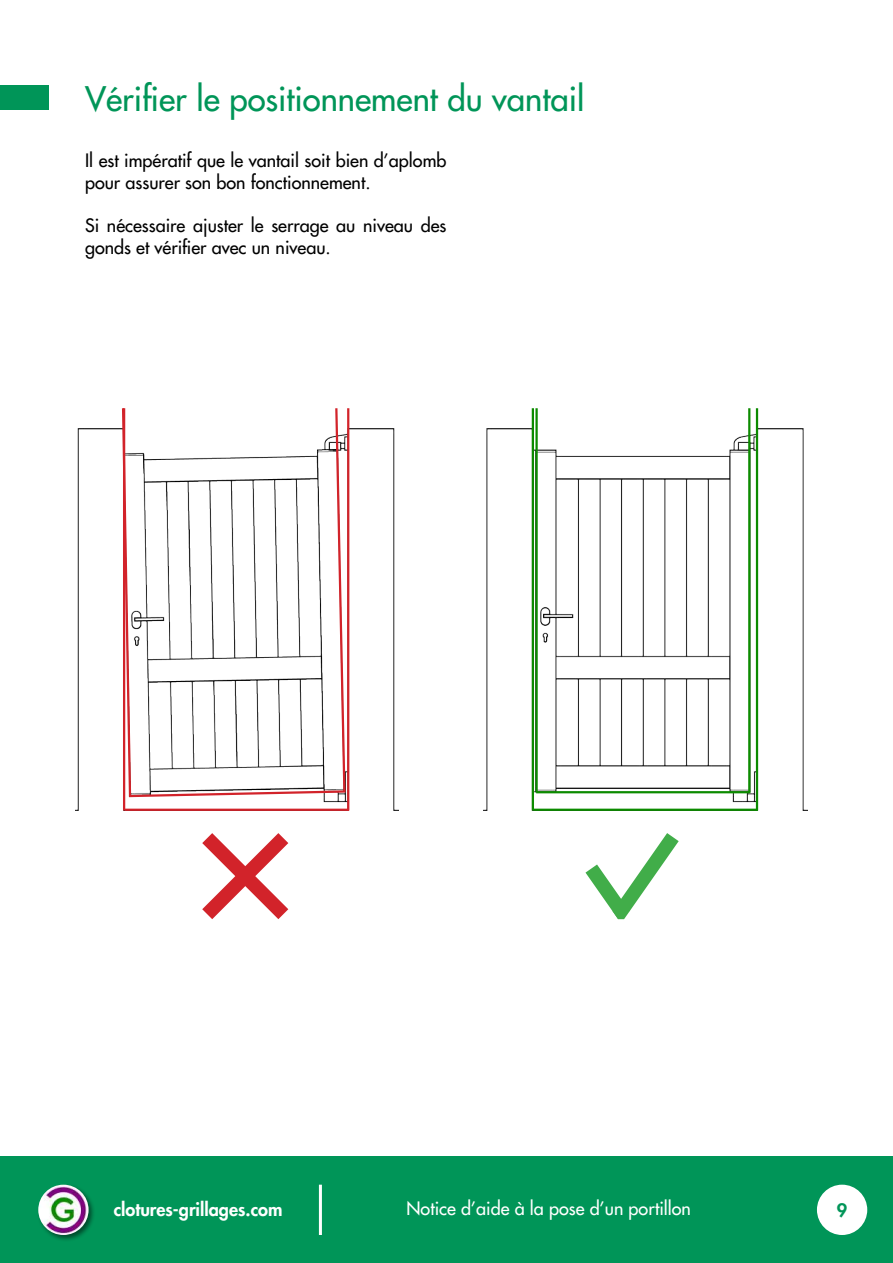
<style>
.page{position:relative;width:893px;height:1263px;background:#fff}
.page>*{position:absolute;margin:0;border:0;box-sizing:border-box;transform-origin:0 0}
.t1{font:33px "Futura LT";color:#009558}
.t2{font:18px/21.6px "Futura LT";color:#000}
.t3{font:18px "Futura LT";color:#fff}
.t4{font:800 18px "Futura LT";color:#fff}
.t5{font:800 18px "Futura LT";color:#009558}
</style>
<div class="page">
<div style="left:0;top:1157px;width:893px;height:106px;background:#009558"></div>
<div style="left:37px;top:1183px;width:59px;height:60px;background:#000;opacity:.5"></div>
<img style="left:38px;top:1185px;width:51px;height:50px;border-radius:25px">
<div style="left:817px;top:1185px;width:50px;height:50px;background:#fff;border-radius:50%"></div>
<hr style="left:319px;top:1185px;width:3px;height:50px;background:#fff">
<div style="left:0;top:85px;width:48px;height:24px;background:#009558"></div>
<img style="left:483px;top:429px;width:325px;height:381px">
<img style="left:75px;top:429px;width:323px;height:381px">
<svg style="left:585px;top:833px;width:94px;height:86px"></svg>
<svg style="left:202px;top:833px;width:86px;height:86px"></svg>
<hr style="left:536px;top:791px;width:214px;height:2px;background:#0c8b00">
<hr style="left:748px;top:408px;width:2px;height:385px;background:#0c8b00">
<hr style="left:532px;top:408px;width:2px;height:402px;background:#0c8b00">
<hr style="left:123px;top:408px;width:2px;height:402px;background:#d2232a">
<hr style="left:756px;top:408px;width:2px;height:402px;background:#0c8b00">
<hr style="left:347px;top:408px;width:2px;height:402px;background:#d2232a">
<hr style="left:535px;top:408px;width:3px;height:385px;background:#0c8b00">
<svg style="left:121px;top:408px;width:227px;height:391px"></svg>
<hr style="left:534px;top:809px;width:224px;height:2px;background:#0c8b00">
<hr style="left:125px;top:809px;width:224px;height:2px;background:#d2232a">
<h1 class="t1" style="left:85px;top:78px;width:501px">Vérifier le positionnement du vantail</h1>
<p class="t2" style="left:85px;top:150px;width:363px">Il est impératif que le vantail soit bien d’aplomb pour assurer son bon fonctionnement.</p>
<p class="t2" style="left:85px;top:215px;width:363px">Si nécessaire ajuster le serrage au niveau des gonds et vérifier avec un niveau.</p>
<p class="t4" style="left:114px;top:1197px;width:170px">clotures-grillages.com</p>
<p class="t3" style="left:406px;top:1196px;width:286px">Notice d’aide à la pose d’un portillon</p>
<p class="t5" style="left:837px;top:1198px;width:12px">9</p>
</div>
